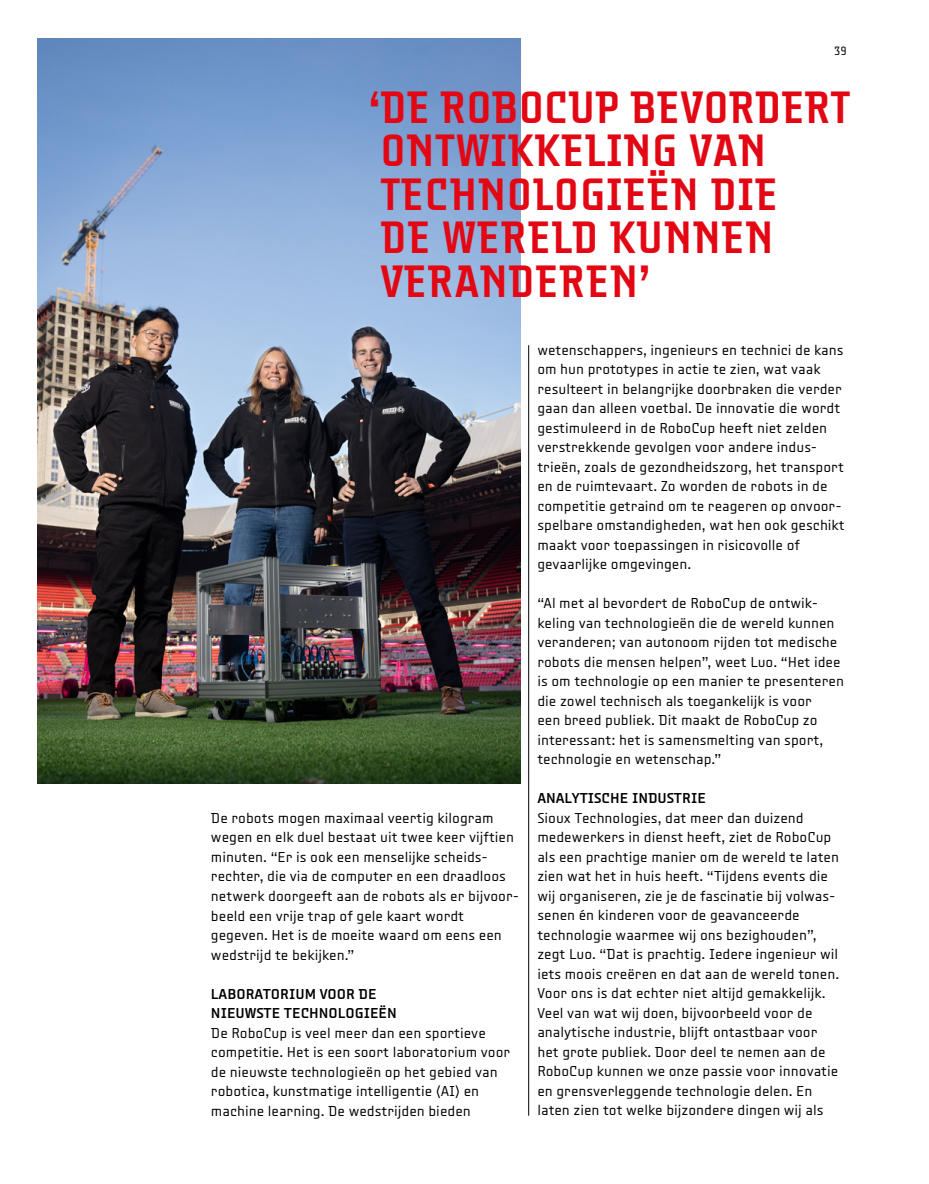
<style>
.page{position:relative;width:929px;height:1184px;background:#fff}
.page>*{position:absolute;margin:0;border:0;box-sizing:border-box;transform-origin:0 0}
.t1{font:700 45px/43.5px "PSV Sans";letter-spacing:-.005em;color:#e30613}
.t2{font:14.25px/19.5px "PSV Text";color:#000}
.t3{font:700 14.25px/19.5px "PSV Text";color:#000}
.t4{font:12px "PSV Sans";color:#000}
</style>
<div class="page">
<img style="left:38px;top:39px;width:482px;height:744px">
<hr style="left:528px;top:345px;width:1px;height:770px;background:#000">
<p class="t4" style="left:833px;top:43px;width:14px">39</p>
<h1 class="t1" style="left:368px;top:84px;width:483px">‘DE ROBOCUP BEVORDERT<br>ONTWIKKELING VAN<br>TECHNOLOGIEËN DIE<br>DE WERELD KUNNEN<br>VERANDEREN’</h1>
<p class="t2" style="left:211px;top:807px;width:307px">De robots mogen maximaal veertig kilogram wegen en elk duel bestaat uit twee keer vijftien minuten. “Er is ook een menselijke scheids&shy;rechter, die via de computer en een draadloos netwerk doorgeeft aan de robots als er bijvoor&shy;beeld een vrije trap of gele kaart wordt gegeven. Het is de moeite waard om eens een wedstrijd te bekijken.”</p>
<p class="t3" style="left:211px;top:982px;width:187px">LABORATORIUM VOOR DE<br>NIEUWSTE TECHNOLOGIEËN</p>
<p class="t2" style="left:211px;top:1022px;width:301px">De RoboCup is veel meer dan een sportieve competitie. Het is een soort laboratorium voor de nieuwste technologieën op het gebied van robotica, kunstmatige intelligentie (AI) en machine learning. De wedstrijden bieden</p>
<p class="t2" style="left:537px;top:339px;width:309px">wetenschappers, ingenieurs en technici de kans om hun prototypes in actie te zien, wat vaak resulteert in belangrijke doorbraken die verder gaan dan alleen voetbal. De innovatie die wordt gestimuleerd in de RoboCup heeft niet zelden verstrekkende gevolgen voor andere indus&shy;trieën, zoals de gezondheidszorg, het transport en de ruimtevaart. Zo worden de robots in de competitie getraind om te reageren op onvoor&shy;spelbare omstandigheden, wat hen ook geschikt maakt voor toepassingen in risicovolle of gevaarlijke omgevingen.</p>
<p class="t2" style="left:537px;top:593px;width:308px">“Al met al bevordert de RoboCup de ontwik&shy;keling van technologieën die de wereld kunnen veranderen; van autonoom rijden tot medische robots die mensen helpen”, weet Luo. “Het idee is om technologie op een manier te presenteren die zowel technisch als toegankelijk is voor<br>een breed publiek. Dit maakt de RoboCup zo interessant: het is samensmelting van sport, technologie en wetenschap.”</p>
<p class="t3" style="left:537px;top:787px;width:170px">ANALYTISCHE INDUSTRIE</p>
<p class="t2" style="left:537px;top:807px;width:303px">Sioux Technologies, dat meer dan duizend medewerkers in dienst heeft, ziet de RoboCup als een prachtige manier om de wereld te laten zien wat het in huis heeft. “Tijdens events die wij organiseren, zie je de fascinatie bij volwas&shy;senen én kinderen voor de geavanceerde technologie waarmee wij ons bezighouden”, zegt Luo. “Dat is prachtig. Iedere ingenieur wil iets moois creëren en dat aan de wereld tonen.<br>Voor ons is dat echter niet altijd gemakkelijk.<br>Veel van wat wij doen, bijvoorbeeld voor de analytische industrie, blijft ontastbaar voor het grote publiek. Door deel te nemen aan de RoboCup kunnen we onze passie voor innovatie en grensverleggende technologie delen. En laten zien tot welke bijzondere dingen wij als</p>
</div>
